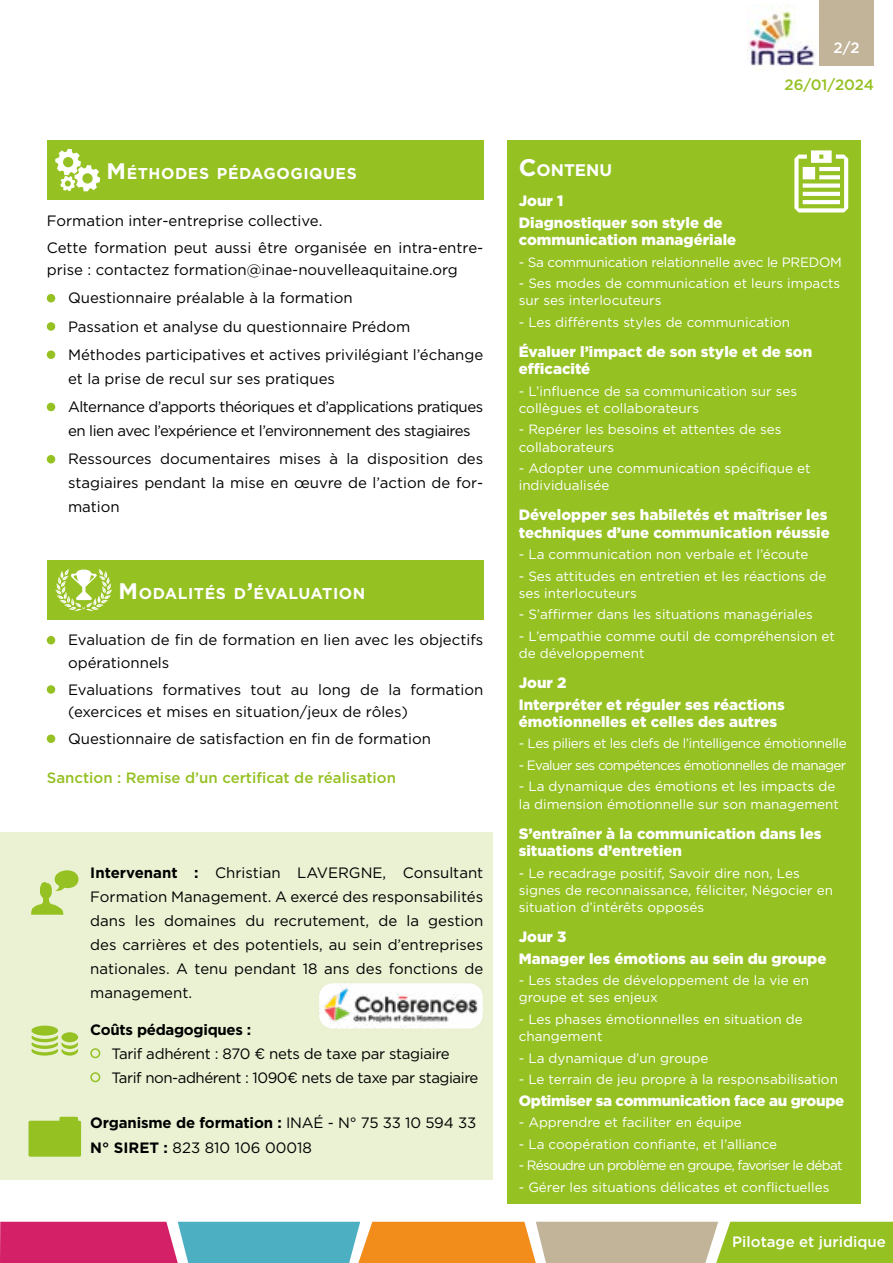
<style>
.page{position:relative;width:893px;height:1263px;background:#fff}
.page>*{position:absolute;margin:0;border:0;box-sizing:border-box;transform-origin:0 0}
.t1{font:700 16.8px "Gotham";color:#fff}
.t2{font:700 15.75px "Gotham";letter-spacing:.035em;color:#fff}
.t3{font:15px/24px "Gotham";color:#000}
.t4{font:900 15px/21.5px "Gotham";color:#fff}
.t5{font:15px/28.2px "Gotham";letter-spacing:-.03em;color:#000}
.t6{font:500 15px "Gotham";color:#95c123}
.t7{font:900 15px "Gotham";letter-spacing:-.02em;color:#fff}
.t8{font:500 15px "Gotham";color:#fff}
.t9{font:700 15px "Gotham";letter-spacing:-.02em;color:#000}
.t10{font:13.5px/17.2px "Gotham";color:#fff}
.t11{font:13.5px "Gotham";letter-spacing:-.05em;color:#fff}
.t12{font:13.5px "Gotham";letter-spacing:-.03em;color:#fff}
.t13{font:13.5px "Gotham";letter-spacing:-.02em;color:#fff}
.s1{font-size:22.5px}
.s2{font-weight:700}
.s3{font-size:24px}
</style>
<div class="page">
<div style="left:819px;top:0;width:55px;height:66px;background:#c2b499"></div>
<svg style="left:0;top:1222px;width:893px;height:41px;background:#b1956e"></svg>
<img style="left:747px;top:4px;width:68px;height:62px">
<div style="left:47px;top:294px;width:8px;height:8px;background:#95c123;border-radius:50%"></div>
<div style="left:47px;top:322px;width:8px;height:9px;background:#95c123;border-radius:50%"></div>
<div style="left:47px;top:350px;width:8px;height:9px;background:#95c123;border-radius:50%"></div>
<div style="left:47px;top:403px;width:8px;height:8px;background:#95c123;border-radius:50%"></div>
<div style="left:47px;top:455px;width:8px;height:8px;background:#95c123;border-radius:50%"></div>
<div style="left:0;top:832px;width:493px;height:348px;background:#eaf2d3"></div>
<div style="left:507px;top:140px;width:353px;height:1063px;background:#95c123"></div>
<svg style="left:794px;top:150px;width:54px;height:62px"></svg>
<svg style="left:31px;top:1025px;width:47px;height:30px"></svg>
<div style="left:47px;top:140px;width:436px;height:60px;background:#95c123"></div>
<svg style="left:55px;top:149px;width:45px;height:42px"></svg>
<div style="left:47px;top:636px;width:8px;height:8px;background:#95c123;border-radius:50%"></div>
<div style="left:47px;top:685px;width:8px;height:9px;background:#95c123;border-radius:50%"></div>
<div style="left:47px;top:734px;width:8px;height:9px;background:#95c123;border-radius:50%"></div>
<div style="left:47px;top:560px;width:436px;height:60px;background:#95c123"></div>
<svg style="left:55px;top:569px;width:57px;height:42px"></svg>
<svg style="left:31px;top:870px;width:47px;height:45px"></svg>
<div style="left:29px;top:1121px;width:52px;height:36px;background:#95c123;border-radius:2px"></div>
<div style="left:59px;top:1117px;width:19px;height:11px;background:#95c123;border-radius:2px"></div>
<div style="left:90px;top:1048px;width:10px;height:10px;border:2px solid #95c123;border-radius:50%"></div>
<div style="left:90px;top:1072px;width:10px;height:10px;border:2px solid #95c123;border-radius:50%"></div>
<img style="left:319px;top:982px;width:164px;height:47px">
<p class="t2" style="left:107px;top:163px;width:252px"><span class="s1">M</span>ÉTHODES PÉDAGOGIQUES</p>
<p class="t3" style="left:47px;top:207px;width:438px;line-height:26.7px">Formation inter-entreprise collective.<br>Cette formation peut aussi être organisée en intra-entre-</p>
<p class="t3" style="left:68px;top:255px;width:417px;line-height:28.2px;text-indent:-21px">prise : contactez formation@inae-nouvelleaquitaine.org Questionnaire préalable à la formation<br>Passation et analyse du questionnaire Prédom Méthodes participatives et actives privilégiant l’échange</p>
<p class="t5" style="left:68px;top:364px;width:417px">et la prise de recul sur ses pratiques<br>Alternance d’apports théoriques et d’applications pratiques</p>
<p class="t5" style="left:68px;top:416px;width:417px">en lien avec l’expérience et l’environnement des stagiaires<br>Ressources documentaires mises à la disposition des</p>
<p class="t3" style="left:68px;top:471px;width:417px">stagiaires pendant la mise en œuvre de l’action de for&shy;mation</p>
<p class="t2" style="left:119px;top:583px;width:248px"><span class="s1">M</span>ODALITÉS D<span class="s1">’</span>ÉVALUATION</p>
<p class="t3" style="left:68px;top:628px;width:417px;line-height:22.5px">Evaluation de fin de formation en lien avec les objectifs opérationnels</p>
<p class="t3" style="left:68px;top:678px;width:417px;line-height:22.5px">Evaluations formatives tout au long de la formation (exercices et mises en situation/jeux de rôles)</p>
<p class="t3" style="left:68px;top:726px;width:365px">Questionnaire de satisfaction en fin de formation</p>
<p class="t6" style="left:47px;top:768px;width:351px">Sanction : Remise d’un certificat de réalisation</p>
<p class="t3" style="left:90px;top:861px;width:395px;text-align:justify"><span class="s2">Intervenant :</span> Christian LAVERGNE, Consultant Formation Management. A exercé des responsabilités dans les domaines du recrutement, de la gestion des carrières et des potentiels, au sein d’entreprises nationales. A tenu pendant 18 ans des fonctions de management.</p>
<p class="t9" style="left:90px;top:1020px;width:162px">Coûts pédagogiques :</p>
<p class="t5" style="left:112px;top:1041px;width:368px;line-height:24px">Tarif adhérent : 870 € nets de taxe par stagiaire<br>Tarif non-adhérent : 1090€ nets de taxe par stagiaire</p>
<p class="t3" style="left:90px;top:1111px;width:388px"><span class="s2">Organisme de formation :</span> INAÉ - N° 75 33 10 594 33<br><span class="s2">N° SIRET :</span> 823 810 106 00018</p>
<p class="t8" style="left:834px;top:38px;width:27px">2/2</p>
<p class="t6" style="left:785px;top:75px;width:91px">26/01/2024</p>
<p class="t1" style="left:519px;top:159px;width:95px"><span class="s3">C</span>ONTENU</p>
<p class="t4" style="left:519px;top:190px;width:205px">Jour 1<br>Diagnostiquer son style de</p>
<p class="t4" style="left:519px;top:229px;width:219px">communication managériale</p>
<p class="t13" style="left:519px;top:253px;width:325px">- Sa communication relationnelle avec le PREDOM</p>
<p class="t10" style="left:519px;top:274px;width:323px">- Ses modes de communication et leurs impacts sur ses interlocuteurs</p>
<p class="t10" style="left:519px;top:313px;width:273px">- Les différents styles de communication</p>
<p class="t4" style="left:519px;top:343px;width:295px;line-height:17.2px">Évaluer l’impact de son style et de son efficacité</p>
<p class="t10" style="left:519px;top:382px;width:280px">- L’influence de sa communication sur ses collègues et collaborateurs</p>
<p class="t10" style="left:519px;top:421px;width:264px">- Repérer les besoins et attentes de ses collaborateurs</p>
<p class="t10" style="left:519px;top:459px;width:293px">- Adopter une communication spécifique et individualisée</p>
<p class="t4" style="left:519px;top:506px;width:313px;line-height:17.2px">Développer ses habiletés et maîtriser les techniques d’une communication réussie</p>
<p class="t10" style="left:519px;top:545px;width:291px">- La communication non verbale et l’écoute</p>
<p class="t10" style="left:519px;top:567px;width:309px">- Ses attitudes en entretien et les réactions de ses interlocuteurs</p>
<p class="t10" style="left:519px;top:606px;width:295px">- S’affirmer dans les situations managériales</p>
<p class="t10" style="left:519px;top:627px;width:318px">- L’empathie comme outil de compréhension et de développement</p>
<p class="t4" style="left:519px;top:672px;width:267px">Jour 2<br>Interpréter et réguler ses réactions</p>
<p class="t4" style="left:519px;top:711px;width:260px">émotionnelles et celles des autres</p>
<p class="t12" style="left:519px;top:735px;width:329px">- Les piliers et les clefs de l’intelligence émotionnelle</p>
<p class="t11" style="left:519px;top:756px;width:329px">- Evaluer ses compétences émotionnelles de manager</p>
<p class="t10" style="left:519px;top:778px;width:322px">- La dynamique des émotions et les impacts de la dimension émotionnelle sur son management</p>
<p class="t4" style="left:519px;top:825px;width:304px;line-height:17.2px">S’entraîner à la communication dans les situations d’entretien</p>
<p class="t10" style="left:519px;top:864px;width:316px">- Le recadrage positif, Savoir dire non, Les signes de reconnaissance, féliciter, Négocier en situation d’intérêts opposés</p>
<p class="t4" style="left:519px;top:926px;width:309px">Jour 3<br>Manager les émotions au sein du groupe</p>
<p class="t10" style="left:519px;top:971px;width:292px">- Les stades de développement de la vie en groupe et ses enjeux</p>
<p class="t10" style="left:519px;top:1010px;width:286px">- Les phases émotionnelles en situation de changement</p>
<p class="t10" style="left:519px;top:1049px;width:191px">- La dynamique d’un groupe</p>
<p class="t10" style="left:519px;top:1070px;width:321px">- Le terrain de jeu propre à la responsabilisation</p>
<p class="t7" style="left:519px;top:1090px;width:327px">Optimiser sa communication face au groupe</p>
<p class="t10" style="left:519px;top:1113px;width:225px">- Apprendre et faciliter en équipe</p>
<p class="t10" style="left:519px;top:1135px;width:260px">- La coopération confiante, et l’alliance</p>
<p class="t11" style="left:519px;top:1157px;width:325px">- Résoudre un problème en groupe, favoriser le débat</p>
<p class="t10" style="left:519px;top:1178px;width:312px">- Gérer les situations délicates et conflictuelles</p>
<p class="t8" style="left:732px;top:1232px;width:155px">Pilotage et juridique</p>
</div>
